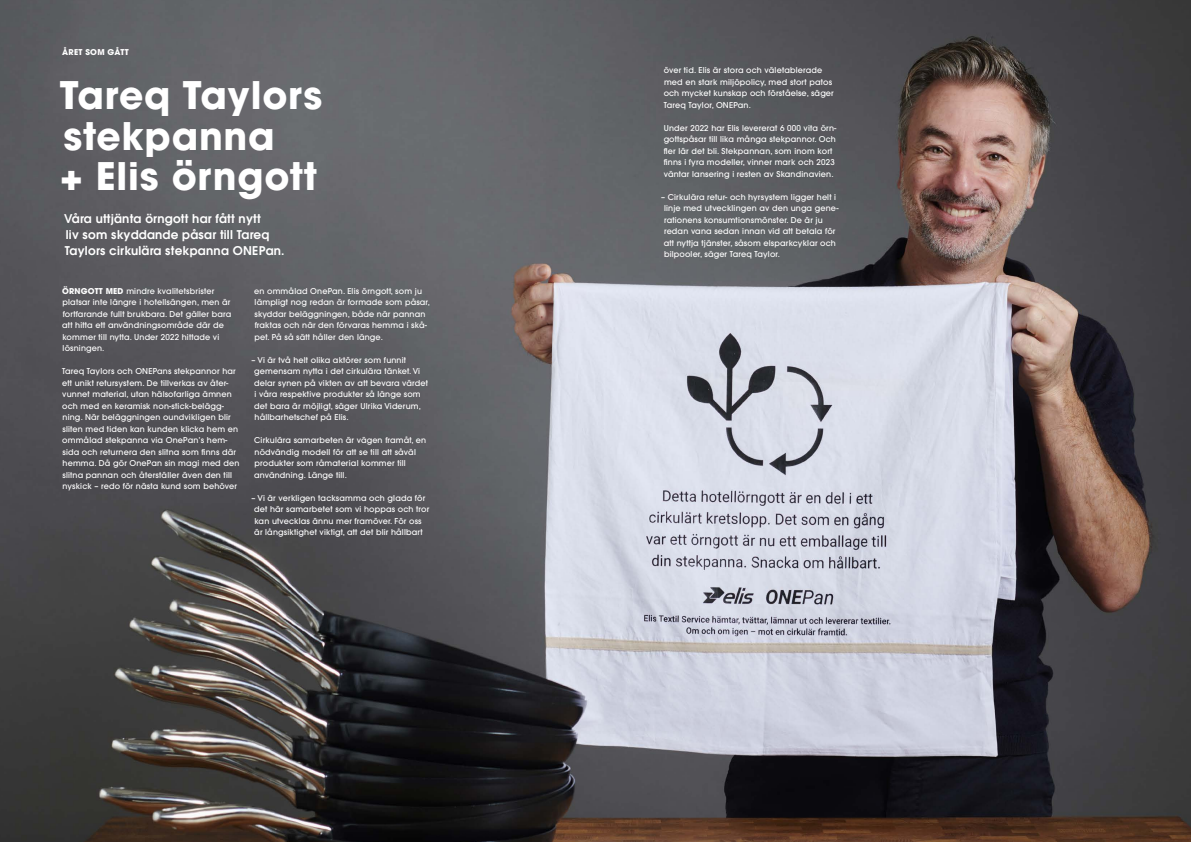
<style>
.page{position:relative;width:1191px;height:842px;background:#fff}
.page>*{position:absolute;margin:0;border:0;box-sizing:border-box;transform-origin:0 0}
.ELIS_Rubrik_2{font:700 37.7px/40.6px "ITC Avant Garde Pro";letter-spacing:.02em;color:#fff}
.Elis_Ingress_liten{font:600 12px/16px "ITC Avant Garde Pro";letter-spacing:.02em;color:#fff}
.ELIS_brödtext_utsn_i{font:500 8px/11.5px "ITC Avant Garde Pro";letter-spacing:.02em;color:#fff}
.ELIS_Brödtext_Ingång{font:700 8px "ITC Avant Garde Pro";letter-spacing:.04em;color:#fff}
.s1{font-weight:700}
</style>
<div class="page">
<img style="left:0;top:0;width:1191px;height:842px">
<p class="ELIS_Brödtext_Ingång" style="left:62px;top:47px;width:68px">ÅRET SOM GÅTT</p>
<p class="ELIS_Rubrik_2" style="left:60px;top:75px;width:264px">Tareq Taylors stekpanna<br>+ Elis örngott</p>
<p class="Elis_Ingress_liten" style="left:64px;top:211px;width:222px">Våra uttjänta örngott har fått nytt<br>liv som skyddande påsar till Tareq<br>Taylors cirkulära stekpanna ONEPan.</p>
<p class="ELIS_brödtext_utsn_i" style="left:62px;top:285px;width:171px"><span class="s1">ÖRNGOTT MED</span> mindre kvalitetsbrister platsar inte längre i hotellsängen, men är fortfarande fullt brukbara. Det gäller bara att hitta ett användningsområde där de kommer till nytta. Under 2022 hittade vi lösningen.</p>
<p class="ELIS_brödtext_utsn_i" style="left:62px;top:366px;width:179px">Tareq Taylors och ONEPans stekpannor har ett unikt retursystem. De tillverkas av åter&shy;vunnet material, utan hälsofarliga ämnen och med en keramisk non-stick-belägg&shy;ning. När beläggningen oundvikligen blir sliten med tiden kan kunden klicka hem en ommålad stekpanna via OnePan’s hem&shy;sida och returnera den slitna som finns där hemma. Då gör OnePan sin magi med den slitna pannan och återställer även den till nyskick – redo för nästa kund som behöver</p>
<p class="ELIS_brödtext_utsn_i" style="left:254px;top:285px;width:177px">en ommålad OnePan. Elis örngott, som ju lämpligt nog redan är formade som påsar, skyddar beläggningen, både när pannan fraktas och när den förvaras hemma i skå&shy;pet. På så sätt håller den länge.</p>
<p class="ELIS_brödtext_utsn_i" style="left:254px;top:354px;width:175px;text-indent:-3px">– Vi är två helt olika aktörer som funnit gemensam nytta i det cirkulära tänket. Vi delar synen på vikten av att bevara värdet i våra respektive produkter så länge som det bara är möjligt, säger Ulrika Viderum, hållbarhetschef på Elis.</p>
<p class="ELIS_brödtext_utsn_i" style="left:254px;top:435px;width:173px">Cirkulära samarbeten är vägen framåt, en nödvändig modell för att se till att såväl produkter som råmaterial kommer till användning. Länge till.</p>
<p class="ELIS_brödtext_utsn_i" style="left:252px;top:492px;width:179px;text-align:center">– Vi är verkligen tacksamma och glada för det här samarbetet som vi hoppas och tror kan utvecklas ännu mer framöver. För oss<br>är långsiktighet viktigt, att det blir hållbart</p>
<p class="ELIS_brödtext_utsn_i" style="left:663px;top:65px;width:172px">över tid. Elis är stora och väletablerade med en stark miljöpolicy, med stort patos och mycket kunskap och förståelse, säger Tareq Taylor, ONEPan.</p>
<p class="ELIS_brödtext_utsn_i" style="left:663px;top:122px;width:174px">Under 2022 har Elis levererat 6 000 vita örn&shy;gottspåsar till lika många stekpannor. Och fler lär det bli. Stekpannan, som inom kort finns i fyra modeller, vinner mark och 2023 väntar lansering i resten av Skandinavien.</p>
<p class="ELIS_brödtext_utsn_i" style="left:663px;top:191px;width:177px;text-indent:-3px">– Cirkulära retur- och hyrsystem ligger helt i linje med utvecklingen av den unga gene&shy;rationens konsumtionsmönster. De är ju redan vana sedan innan vid att betala för att nyttja tjänster, såsom elsparkcyklar och bilpooler, säger Tareq Taylor.</p>
</div>
